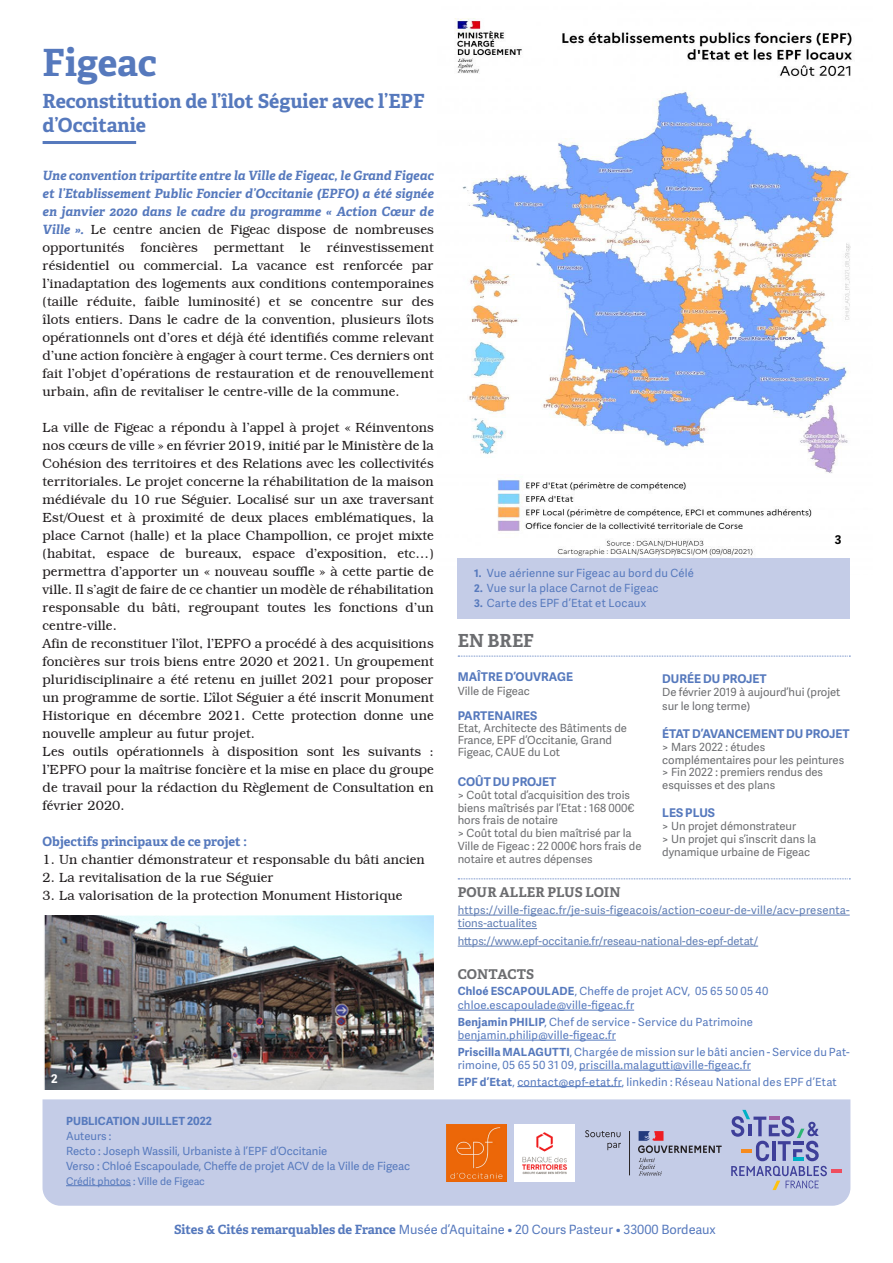
<style>
.page{position:relative;width:893px;height:1263px;background:#fff}
.page>*{position:absolute;margin:0;border:0;box-sizing:border-box;transform-origin:0 0}
.t1{font:700 37.5px "Adelle Basic";letter-spacing:-.005em;color:#5679bd}
.t2{font:700 19.5px/23.4px "Adelle Basic";color:#5679bd}
.t3{font:700 18px "Adelle Basic";color:#6c6d70}
.t4{font:300 13.5px/18px "Bookman IT Cby BT";color:#231f20;text-align:justify}
.t5{font:700 13.5px "Adelle Basic";letter-spacing:.005em;color:#6c6d70}
.t6{font:italic 700 12.75px/18px "Adelle Basic";color:#5679bd;text-align:justify}
.t7{font:12.75px "Adelle Sans";color:#5679bd}
.t8{font:700 12.75px "Adelle Basic";color:#5679bd}
.t9{font:700 12px "Adelle Sans";color:#5679bd}
.t10{font:700 12px "Adelle Sans";color:#000}
.t11{font:700 12px "Adelle Sans";color:#fff}
.t12{font:11.25px/13.5px "Adelle Sans";letter-spacing:.015em;color:#5679bd}
.t13{font:11.25px/12.8px "Adelle Sans";color:#6c6d70}
.t14{font:11.25px/13.5px "Adelle Sans";letter-spacing:.01em;color:#607eb4}
.t15{font:700 11.25px "Adelle Sans";color:#5679bd}
.t16{font:11.25px "Adelle Sans";letter-spacing:-.005em;color:#5679bd}
.t17{font:10.5px "Adelle Sans";color:#5679bd}
.s1{font-family:"Adelle Basic";font-weight:700;font-style:italic;font-size:12.75px;color:#5679bd}
.s2{font-weight:700;font-size:10.5px}
.s3{font-weight:700}
.s4{font-family:"Adelle Basic";font-weight:700}
</style>
<div class="page">
<div style="left:43px;top:1099px;width:807px;height:107px;background:#c4cce7"></div>
<svg style="left:731px;top:1110px;width:111px;height:80px;background:#a9b0d5"></svg>
<hr style="left:629px;top:1131px;width:1px;height:44px;background:#231f20">
<svg style="left:585px;top:1130px;width:35px;height:7px"></svg>
<svg style="left:607px;top:1143px;width:14px;height:7px"></svg>
<svg style="left:638px;top:1131px;width:84px;height:44px;background:#b1b3cc"></svg>
<img style="left:514px;top:1124px;width:61px;height:57px">
<img style="left:446px;top:1124px;width:61px;height:57px">
<hr style="left:43px;top:141px;width:93px;height:3px;background:#5679bd">
<hr style="left:66px;top:1185px;width:65px;height:1px;background:#5679bd">
<svg style="left:458px;top:656px;width:392px;height:1px"></svg>
<hr style="left:458px;top:915px;width:392px;height:1px;background:#607eb4">
<hr style="left:458px;top:928px;width:79px;height:1px;background:#607eb4">
<hr style="left:458px;top:946px;width:300px;height:1px;background:#607eb4">
<hr style="left:458px;top:1010px;width:176px;height:1px;background:#5679bd">
<hr style="left:458px;top:1040px;width:158px;height:1px;background:#5679bd">
<hr style="left:579px;top:1070px;width:172px;height:1px;background:#5679bd">
<hr style="left:517px;top:1086px;width:105px;height:1px;background:#5679bd">
<svg style="left:458px;top:878px;width:392px;height:1px"></svg>
<img style="left:454px;top:18px;width:398px;height:540px">
<div style="left:457px;top:558px;width:393px;height:61px;background:#c4cce7"></div>
<img style="left:44px;top:915px;width:390px;height:175px">
<p class="t1" style="left:43px;top:39px;width:116px">Figeac</p>
<p class="t2" style="left:43px;top:90px;width:384px">Reconstitution de l’îlot Séguier avec l’EPF d’Occitanie</p>
<p class="t6" style="left:43px;top:167px;width:393px">Une convention tripartite entre la Ville de Figeac, le Grand Figeac et l’Etablissement Public Foncier d’Occitanie (EPFO) a été signée en janvier 2020 dans le cadre du programme « Action Cœur de</p>
<p class="t4" style="left:43px;top:220px;width:393px"><span class="s1">Ville ».</span> Le centre ancien de Figeac dispose de nombreuses opportunités foncières permettant le réinvestissement résidentiel ou commercial. La vacance est renforcée par l’inadaptation des logements aux conditions contemporaines (taille réduite, faible luminosité) et se concentre sur des îlots entiers. Dans le cadre de la convention, plusieurs îlots opérationnels ont d’ores et déjà été identifiés comme relevant d’une action foncière à engager à court terme. Ces derniers ont fait l’objet d’opérations de restauration et de renouvellement urbain, afin de revitaliser le centre-ville de la commune.</p>
<p class="t4" style="left:43px;top:418px;width:393px">La ville de Figeac a répondu à l’appel à projet « Réinventons nos cœurs de ville » en février 2019, initié par le Ministère de la Cohésion des territoires et des Relations avec les collectivités territoriales. Le projet concerne la réhabilitation de la maison médiévale du 10 rue Séguier. Localisé sur un axe traversant Est/Ouest et à proximité de deux places emblématiques, la place Carnot (halle) et la place Champollion, ce projet mixte (habitat, espace de bureaux, espace d’exposition, etc…) permettra d’apporter un « nouveau souffle » à cette partie de ville. Il s’agit de faire de ce chantier un modèle de réhabilitation responsable du bâti, regroupant toutes les fonctions d’un centre-ville.</p>
<p class="t4" style="left:43px;top:634px;width:393px">Afin de reconstituer l’îlot, l’EPFO a procédé à des acquisitions foncières sur trois biens entre 2020 et 2021. Un groupement pluridisciplinaire a été retenu en juillet 2021 pour proposer un programme de sortie. L’îlot Séguier a été inscrit Monument Historique en décembre 2021. Cette protection donne une nouvelle ampleur au futur projet.</p>
<p class="t4" style="left:43px;top:742px;width:393px">Les outils opérationnels à disposition sont les suivants : l’EPFO pour la maîtrise foncière et la mise en place du groupe de travail pour la rédaction du Règlement de Consultation en février 2020.</p>
<p class="t8" style="left:43px;top:833px;width:206px">Objectifs principaux de ce projet :</p>
<p class="t4" style="left:43px;top:850px;width:384px">1. Un chantier démonstrateur et responsable du bâti ancien</p>
<p class="t4" style="left:43px;top:868px;width:233px">2. La revitalisation de la rue Séguier</p>
<p class="t4" style="left:43px;top:886px;width:362px">3. La valorisation de la protection Monument Historique</p>
<p class="t11" style="left:51px;top:1070px;width:8px">2</p>
<p class="t15" style="left:66px;top:1112px;width:147px">PUBLICATION JUILLET 2022</p>
<p class="t16" style="left:66px;top:1128px;width:47px">Auteurs :</p>
<p class="t12" style="left:66px;top:1143px;width:263px">Recto : Joseph Wassili, Urbaniste à l’EPF d’Occitanie</p>
<p class="t12" style="left:66px;top:1158px;width:346px">Verso : Chloé Escapoulade, Cheffe de projet ACV de la Ville de Figeac</p>
<p class="t17" style="left:66px;top:1173px;width:140px">Crédit photos : Ville de Figeac</p>
<p class="t12" style="left:474px;top:566px;width:221px"><span class="s2">1.</span> Vue aérienne sur Figeac au bord du Célé</p>
<p class="t12" style="left:474px;top:581px;width:186px"><span class="s2">2.</span> Vue sur la place Carnot de Figeac</p>
<p class="t12" style="left:474px;top:596px;width:174px"><span class="s2">3.</span> Carte des EPF d’Etat et Locaux</p>
<p class="t10" style="left:835px;top:531px;width:8px">3</p>
<p class="t3" style="left:458px;top:629px;width:78px">EN BREF</p>
<p class="t9" style="left:458px;top:668px;width:117px">MAÎTRE D’OUVRAGE</p>
<p class="t13" style="left:458px;top:684px;width:74px">Ville de Figeac</p>
<p class="t9" style="left:458px;top:707px;width:81px">PARTENAIRES</p>
<p class="t13" style="left:458px;top:722px;width:171px;line-height:12px">Etat, Architecte des Bâtiments de<br>France, EPF d’Occitanie, Grand<br>Figeac, CAUE du Lot</p>
<p class="t9" style="left:458px;top:773px;width:100px">COÛT DU PROJET</p>
<p class="t13" style="left:458px;top:788px;width:178px">&gt; Coût total d’acquisition des trois biens maîtrisés par l’Etat : 168 000€ hors frais de notaire</p>
<p class="t13" style="left:458px;top:826px;width:185px">&gt; Coût total du bien maîtrisé par la<br>Ville de Figeac : 22 000€ hors frais de notaire et autres dépenses</p>
<p class="t9" style="left:662px;top:670px;width:106px">DURÉE DU PROJET</p>
<p class="t13" style="left:662px;top:685px;width:180px;line-height:13.5px">De février 2019 à aujourd’hui (projet sur le long terme)</p>
<p class="t9" style="left:662px;top:725px;width:189px">ÉTAT D’AVANCEMENT DU PROJET</p>
<p class="t13" style="left:662px;top:740px;width:183px">&gt; Mars 2022 : études complémentaires pour les peintures</p>
<p class="t13" style="left:662px;top:766px;width:162px">&gt; Fin 2022 : premiers rendus des esquisses et des plans</p>
<p class="t9" style="left:662px;top:804px;width:54px">LES PLUS</p>
<p class="t13" style="left:662px;top:819px;width:136px">&gt; Un projet démonstrateur</p>
<p class="t13" style="left:662px;top:832px;width:156px">&gt; Un projet qui s’inscrit dans la dynamique urbaine de Figeac</p>
<p class="t5" style="left:458px;top:884px;width:164px">POUR ALLER PLUS LOIN</p>
<p class="t14" style="left:458px;top:903px;width:393px">https://ville-figeac.fr/je-suis-figeacois/action-coeur-de-ville/acv-presenta&shy;tions-actualites</p>
<p class="t14" style="left:458px;top:934px;width:302px">https://www.epf-occitanie.fr/reseau-national-des-epf-detat/</p>
<p class="t5" style="left:458px;top:965px;width:78px">CONTACTS</p>
<p class="t12" style="left:458px;top:984px;width:312px"><span class="s3">Chloé ESCAPOULADE</span>, Cheffe de projet ACV, 05 65 50 05 40</p>
<p class="t12" style="left:458px;top:998px;width:178px">chloe.escapoulade@ville-figeac.fr</p>
<p class="t12" style="left:458px;top:1014px;width:297px"><span class="s3">Benjamin PHILIP</span>, Chef de service - Service du Patrimoine</p>
<p class="t12" style="left:458px;top:1028px;width:160px">benjamin.philip@ville-figeac.fr</p>
<p class="t12" style="left:458px;top:1044px;width:393px"><span class="s3">Priscilla MALAGUTTI</span>, Chargée de mission sur le bâti ancien - Service du Pat&shy;rimoine, 05 65 50 31 09, priscilla.malagutti@ville-figeac.fr</p>
<p class="t12" style="left:458px;top:1074px;width:381px"><span class="s3">EPF d’Etat</span>, contact@epf-etat.fr, linkedin : Réseau National des EPF d’Etat</p>
<p class="t7" style="left:174px;top:1221px;width:543px"><span class="s4">Sites &amp; Cités remarquables de France</span> Musée d’Aquitaine • 20 Cours Pasteur • 33000 Bordeaux</p>
</div>
